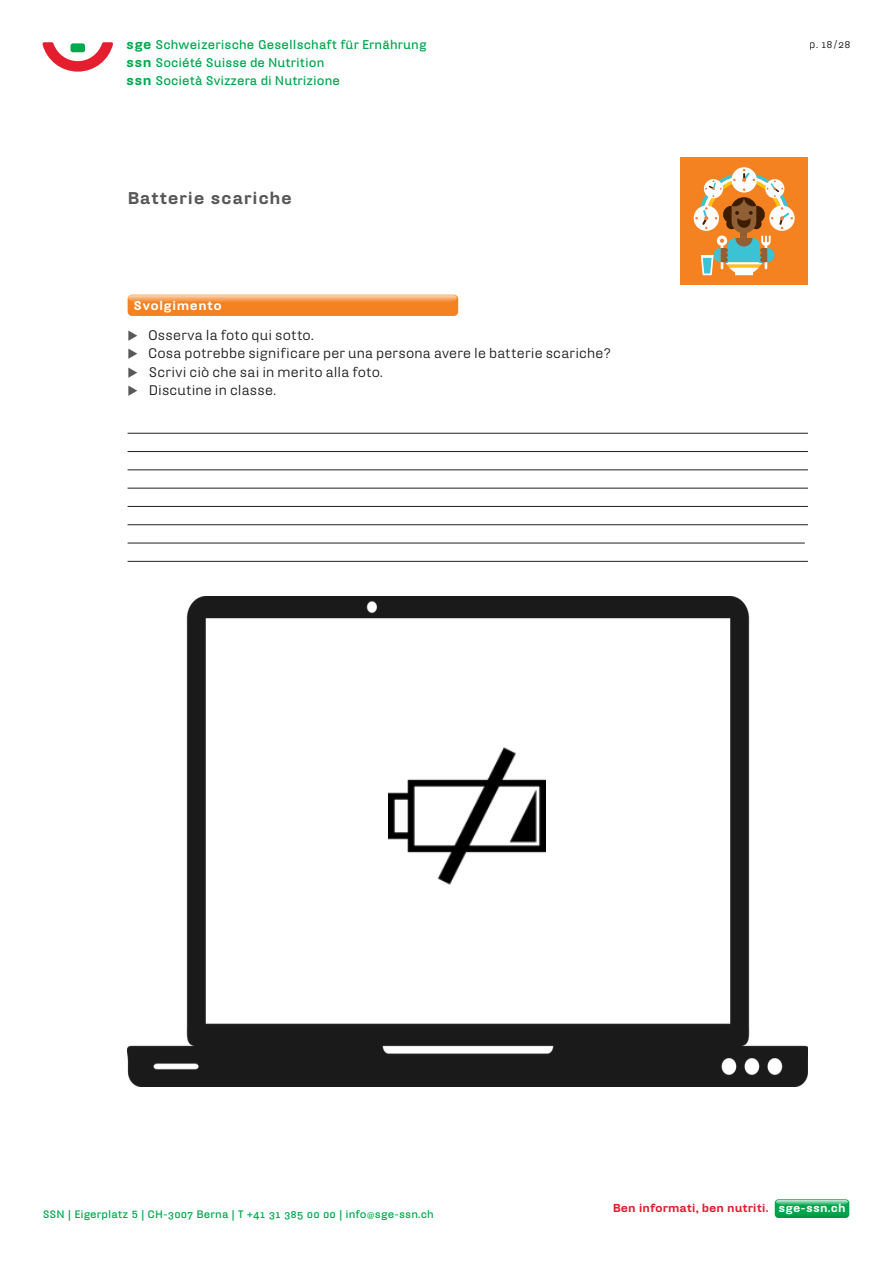
<style>
.page{position:relative;width:893px;height:1263px;background:#fff}
.page>*{position:absolute;margin:0;border:0;box-sizing:border-box;transform-origin:0 0}
._01_Headline_95_Hydr{font:900 16.5px "Hydra Text";letter-spacing:.03em;color:#57585a}
._02_Fliesstext_82_hy{font:13.5px "Hydra Text";letter-spacing:.015em;color:#231f20}
.t1{font:700 12.3px/18px "Hydra Text";letter-spacing:.005em;color:#00a84e}
._02_Fliesstext_82_hy-2{font:900 12.3px "Hydra Text";letter-spacing:.03em;color:#fff}
.t2{font:900 11.25px "Hydra Text";letter-spacing:-.01em;color:#e41d2f}
.t3{font:700 10.5px "Hydra Text";letter-spacing:.01em;color:#00a84e}
.t4{font:10.5px "Hydra Text Regular Expert";color:#231f20}
.s1{font-weight:900;font-size:13.05px}
.s2{color:#57585a}
.s3{font-family:"Hydra Text"}
.s4{font-family:"Hydra Text Bold Expert";font-weight:400}
.s5{font-weight:400}
.s6{color:#fff}
</style>
<div class="page">
<svg style="left:775px;top:1199px;width:74px;height:19px"></svg>
<div style="left:128px;top:295px;width:330px;height:21px;background:#f58220;border-radius:4px"></div>
<img style="left:129px;top:295px;width:328px;height:6px">
<hr style="left:128px;top:433px;width:680px;height:1px;background:#231f20">
<hr style="left:128px;top:451px;width:680px;height:1px;background:#231f20">
<hr style="left:128px;top:470px;width:680px;height:1px;background:#231f20">
<hr style="left:128px;top:488px;width:680px;height:1px;background:#231f20">
<hr style="left:128px;top:506px;width:680px;height:1px;background:#231f20">
<hr style="left:128px;top:524px;width:680px;height:1px;background:#231f20">
<hr style="left:128px;top:543px;width:677px;height:1px;background:#231f20">
<hr style="left:128px;top:561px;width:680px;height:1px;background:#231f20">
<svg style="left:43px;top:42px;width:70px;height:30px"></svg>
<img style="left:128px;top:597px;width:680px;height:490px">
<div style="left:680px;top:157px;width:128px;height:128px;background:#f58220"></div>
<svg style="left:731px;top:167px;width:26px;height:26px"></svg>
<div style="left:694px;top:206px;width:25px;height:25px;background:#fff;border-radius:50%"></div>
<svg style="left:769px;top:206px;width:26px;height:25px"></svg>
<svg style="left:695px;top:169px;width:98px;height:106px"></svg>
<p class="t1" style="left:126px;top:35px;width:302px"><span class="s1">sge</span> Schweizerische Gesellschaft für Ernährung <span class="s1">ssn</span> Société Suisse de Nutrition<br><span class="s1">ssn</span> Società Svizzera di Nutrizione</p>
<p class="_01_Headline_95_Hydr" style="left:128px;top:187px;width:166px">Batterie scariche</p>
<p class="_02_Fliesstext_82_hy-2" style="left:134px;top:297px;width:90px">Svolgimento</p>
<p class="_02_Fliesstext_82_hy" style="left:128px;top:326px;width:188px"><span class="s2">◆</span> Osserva la foto qui sotto.</p>
<p class="_02_Fliesstext_82_hy" style="left:128px;top:345px;width:485px"><span class="s2">◆</span> Cosa potrebbe significare per una persona avere le batterie scariche?</p>
<p class="_02_Fliesstext_82_hy" style="left:128px;top:363px;width:257px"><span class="s2">◆</span> Scrivi ciò che sai in merito alla foto.</p>
<p class="_02_Fliesstext_82_hy" style="left:128px;top:381px;width:150px"><span class="s2">◆</span> Discutine in classe.</p>
<p class="t4" style="left:810px;top:37px;width:42px"><span class="s3">p.</span> 18 <span class="s3">/</span> 28</p>
<p class="t3" style="left:43px;top:1207px;width:393px">SSN | Eigerplatz 5 | CH-<span class="s4">3007</span> Berna | T +<span class="s4">41 31 385 00 00</span> | info<span class="s5">@</span>sge-ssn.ch</p>
<p class="t2" style="left:613px;top:1200px;width:234px">Ben informati, ben nutriti. <span class="s6">sge-ssn.ch</span></p>
</div>
